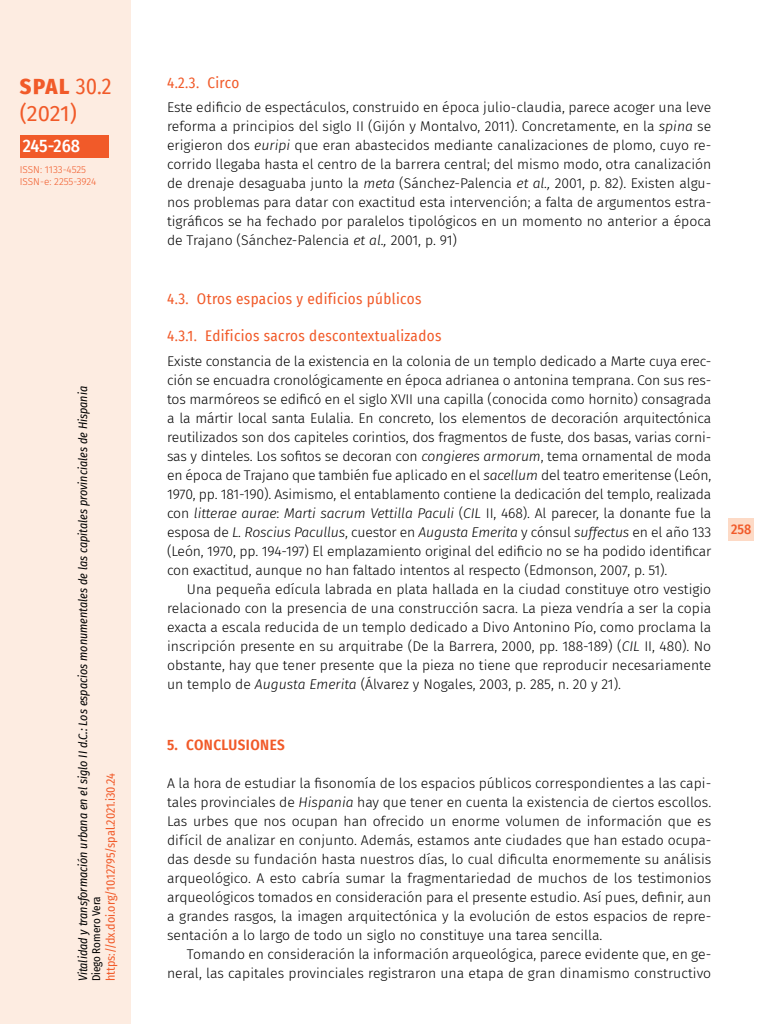
<style>
.page{position:relative;width:768px;height:1024px;background:#fff}
.page>*{position:absolute;margin:0;border:0;box-sizing:border-box;transform-origin:0 0}
.t1{font:800 22px "Fira Sans Condensed";color:#f15a29}
.t2{font:22px "Fira Sans";color:#f15a29}
.t3{font:500 18px "Fira Sans Condensed";letter-spacing:-.005em;color:#fff}
._42_enunciado_3_tras{font:15px "Fira Sans Condensed";letter-spacing:.025em;color:#f15a29}
._41_enunciado{font:15px "Fira Sans Condensed";letter-spacing:.025em;color:#f15a29}
._40_enunciado{font:600 15px "Fira Sans Condensed";letter-spacing:.03em;color:#f15a29}
._42_enunciado_3{font:15px "Fira Sans Condensed";letter-spacing:.015em;color:#f15a29}
._00_bsc_ss{font:300 14px/19px "Fira Sans";letter-spacing:-.005em;color:#000;text-align:justify}
._00_bsc{font:300 14px/19px "Fira Sans";letter-spacing:.005em;color:#000;text-align:justify}
.t4{font:500 14px "Fira Sans Condensed";color:#f15a29}
.t5{font:italic 12px "Fira Sans Condensed";color:#000}
.t6{font:12px "Fira Sans Condensed";color:#f15a29}
.t7{font:11px "Fira Sans Condensed";color:#000}
.t8{font:300 10px/12px "Fira Sans";letter-spacing:-.005em;color:#f15a29}
.s1{font-weight:400}
.s2{font-style:italic}
</style>
<div class="page">
<div style="left:728px;top:518px;width:26px;height:23px;background:#fddac6"></div>
<div style="left:0;top:0;width:130px;height:1024px;background:#fdece1"></div>
<div style="left:20px;top:135px;width:89px;height:23px;background:#f15a29"></div>
<h1 class="t1" style="left:20px;top:68px;width:93px">SPAL <span class="s1">30.2</span></h1>
<h1 class="t2" style="left:20px;top:96px;width:59px">(2021)</h1>
<p class="t3" style="left:23px;top:132px;width:59px">245-268</p>
<p class="t8" style="left:20px;top:164px;width:78px">ISSN: 1133-4525<br>ISSN-e: 2255-3924</p>
<p class="t5" style="left:74px;top:981px;width:597px;rotate:-90deg">Vitalidad y transformación urbana en el siglo II d.C.: Los espacios monumentales de las capitales provinciales de Hispania</p>
<p class="t6" style="left:101px;top:981px;width:210px;rotate:-90deg">https://dx.doi.org/10.12795/spal.2021.i30.24</p>
<p class="t7" style="left:88px;top:981px;width:87px;rotate:-90deg">Diego Romero Vera</p>
<p class="_42_enunciado_3" style="left:167px;top:71px;width:74px">4.2.3. Circo</p>
<p class="_00_bsc_ss" style="left:167px;top:98px;width:546px">Este edificio de espectáculos, construido en época julio-claudia, parece acoger una leve reforma a principios del siglo II (Gijón y Montalvo, 2011). Concretamente, en la <span class="s2">spina</span> se erigieron dos <span class="s2">euripi</span> que eran abastecidos mediante canalizaciones de plomo, cuyo re&shy;corrido llegaba hasta el centro de la barrera central; del mismo modo, otra canalización de drenaje desaguaba junto la <span class="s2">meta</span> (Sánchez-Palencia <span class="s2">et al.,</span> 2001, p. 82). Existen algu&shy;nos problemas para datar con exactitud esta intervención; a falta de argumentos estra&shy;tigráficos se ha fechado por paralelos tipológicos en un momento no anterior a época de Trajano (Sánchez-Palencia <span class="s2">et al.,</span> 2001, p. 91)</p>
<p class="_41_enunciado" style="left:167px;top:288px;width:256px">4.3. Otros espacios y edificios públicos</p>
<p class="_42_enunciado_3_tras" style="left:167px;top:325px;width:276px">4.3.1. Edificios sacros descontextualizados</p>
<p class="_00_bsc_ss" style="left:167px;top:351px;width:546px">Existe constancia de la existencia en la colonia de un templo dedicado a Marte cuya erec&shy;ción se encuadra cronológicamente en época adrianea o antonina temprana. Con sus res&shy;tos marmóreos se edificó en el siglo XVII una capilla (conocida como hornito) consagrada a la mártir local santa Eulalia. En concreto, los elementos de decoración arquitectónica reutilizados son dos capiteles corintios, dos fragmentos de fuste, dos basas, varias corni&shy;sas y dinteles. Los sofitos se decoran con <span class="s2">congieres armorum</span>, tema ornamental de moda en época de Trajano que también fue aplicado en el <span class="s2">sacellum</span> del teatro emeritense (León, 1970, pp. 181-190). Asimismo, el entablamento contiene la dedicación del templo, realizada con <span class="s2">litterae aurae</span>: <span class="s2">Marti sacrum Vettilla Paculi</span> (<span class="s2">CIL</span> II, 468). Al parecer, la donante fue la esposa de <span class="s2">L. Roscius Pacullus</span>, cuestor en <span class="s2">Augusta Emerita</span> y cónsul <span class="s2">suffectus</span> en el año 133 (León, 1970, pp. 194-197) El emplazamiento original del edificio no se ha podido identificar con exactitud, aunque no han faltado intentos al respecto (Edmonson, 2007, p. 51).</p>
<p class="_00_bsc" style="left:167px;top:579px;width:546px;text-indent:20px">Una pequeña edícula labrada en plata hallada en la ciudad constituye otro vestigio relacionado con la presencia de una construcción sacra. La pieza vendría a ser la copia exacta a escala reducida de un templo dedicado a Divo Antonino Pío, como proclama la inscripción presente en su arquitrabe (De la Barrera, 2000, pp. 188-189) (<span class="s2">CIL</span> II, 480). No obstante, hay que tener presente que la pieza no tiene que reproducir necesariamente un templo de <span class="s2">Augusta Emerita</span> (Álvarez y Nogales, 2003, p. 285, n. 20 y 21).</p>
<p class="_40_enunciado" style="left:167px;top:733px;width:119px">5. CONCLUSIONES</p>
<p class="_00_bsc_ss" style="left:167px;top:774px;width:546px">A la hora de estudiar la fisonomía de los espacios públicos correspondientes a las capi&shy;tales provinciales de <span class="s2">Hispania</span> hay que tener en cuenta la existencia de ciertos escollos.<br>Las urbes que nos ocupan han ofrecido un enorme volumen de información que es difícil de analizar en conjunto. Además, estamos ante ciudades que han estado ocupa&shy;das desde su fundación hasta nuestros días, lo cual dificulta enormemente su análisis arqueológico. A esto cabría sumar la fragmentariedad de muchos de los testimonios arqueológicos tomados en consideración para el presente estudio. Así pues, definir, aun a grandes rasgos, la imagen arquitectónica y la evolución de estos espacios de repre&shy;sentación a lo largo de todo un siglo no constituye una tarea sencilla.</p>
<p class="_00_bsc" style="left:167px;top:945px;width:546px;text-align:right">Tomando en consideración la información arqueológica, parece evidente que, en ge&shy;neral, las capitales provinciales registraron una etapa de gran dinamismo constructivo</p>
<p class="t4" style="left:731px;top:518px;width:22px">258</p>
</div>
